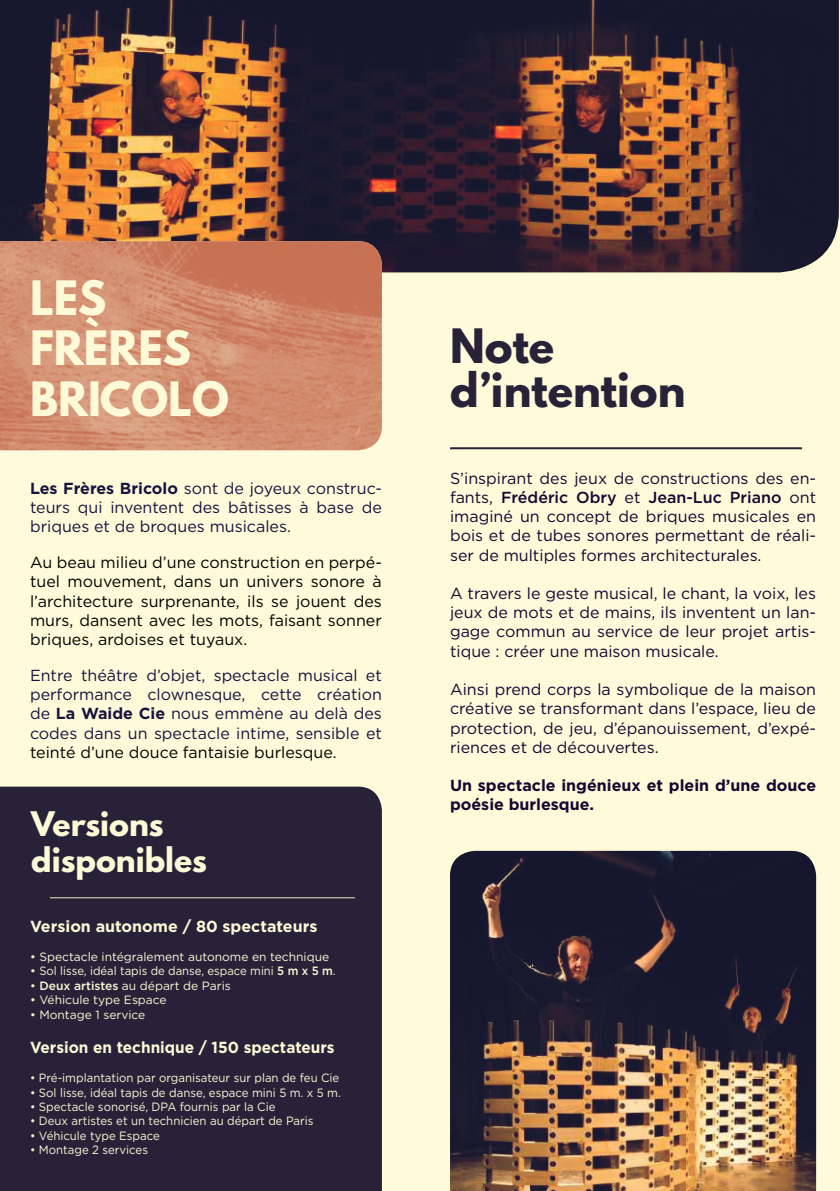
<style>
.page{position:relative;width:840px;height:1191px;background:#fff}
.page>*{position:absolute;margin:0;border:0;box-sizing:border-box;transform-origin:0 0}
.t1{font:700 42px/50.4px "League Spartan";color:#fefad7}
.t2{font:700 42px/44px "League Spartan";color:#282239}
.t3{font:700 30px/36px "League Spartan";color:#fefad7}
.t4{font:16px/19.2px "Gotham";color:#180430;text-align:justify}
.t5{font:16px/19.2px "Gotham";color:#18133e;text-align:justify}
.t6{font:16px/19.2px "Gotham";color:#000;text-align:justify}
.t7{font:700 16px/19.2px "Gotham";color:#180430}
.t8{font:700 16px "Gotham";color:#fefad7;scale:.96 1}
.t9{font:700 16px "Gotham";color:#fefad7}
.t10{font:12px "Gotham";color:#fefad7;scale:.95 1}
.t11{font:12px "Gotham";color:#fefad7}
.s1{font-weight:700}
.s2{font-weight:500}
</style>
<div class="page">
<div style="left:0;top:0;width:839px;height:1191px;background:#fefada"></div>
<div style="left:0;top:786px;width:382px;height:405px;background:#282239"></div>
<hr style="left:50px;top:897px;width:305px;height:1px;background:#fefad7">
<svg style="left:0;top:0;width:838px;height:272px;background:#523531"></svg>
<img style="left:0;top:241px;width:382px;height:209px">
<hr style="left:450px;top:447px;width:351px;height:2px;background:#282239">
<img style="left:450px;top:850px;width:367px;height:341px">
<h1 class="t1" style="left:30px;top:272px;width:200px">LES<br>FRÈRES<br>BRICOLO</h1>
<p class="t5" style="left:30px;top:478px;width:353px"><span class="s1">Les Frères Bricolo</span> sont de joyeux construc&shy;teurs qui inventent des bâtisses à base de briques et de broques musicales.</p>
<p class="t6" style="left:30px;top:552px;width:353px">Au beau milieu d’une construction en perpé&shy;tuel mouvement, dans un univers sonore à l’architecture surprenante, ils se jouent des murs, dansent avec les mots, faisant sonner briques, ardoises et tuyaux.</p>
<p class="t5" style="left:30px;top:665px;width:353px">Entre théâtre d’objet, spectacle musical et performance clownesque, cette création de <span class="s1">La Waide Cie</span> nous emmène au delà des codes dans un spectacle intime, sensible et</p>
<p class="t6" style="left:30px;top:742px;width:308px">teinté d’une douce fantaisie burlesque.</p>
<h2 class="t3" style="left:31px;top:805px;width:177px">Versions disponibles</h2>
<p class="t9" style="left:30px;top:916px;width:289px">Version autonome / 80 spectateurs</p>
<p class="t11" style="left:30px;top:949px;width:300px">• Spectacle intégralement autonome en technique</p>
<p class="t11" style="left:30px;top:963px;width:307px">• Sol lisse, idéal tapis de danse, espace mini <span class="s2">5 m x 5 m</span>.</p>
<p class="t11" style="left:30px;top:977px;width:202px">• <span class="s2">Deux artistes</span> au départ de Paris</p>
<p class="t11" style="left:30px;top:992px;width:138px">• Véhicule type Espace</p>
<p class="t11" style="left:30px;top:1006px;width:117px">• Montage 1 service</p>
<p class="t8" style="left:30px;top:1037px;width:318px">Version en technique / 150 spectateurs</p>
<p class="t10" style="left:30px;top:1070px;width:327px">• Pré-implantation par organisateur sur plan de feu Cie</p>
<p class="t10" style="left:30px;top:1084px;width:328px">• Sol lisse, idéal tapis de danse, espace mini 5 m. x 5 m.</p>
<p class="t10" style="left:30px;top:1099px;width:260px">• Spectacle sonorisé, DPA fournis par la Cie</p>
<p class="t10" style="left:30px;top:1113px;width:300px">• Deux artistes et un technicien au départ de Paris</p>
<p class="t10" style="left:30px;top:1127px;width:138px">• Véhicule type Espace</p>
<p class="t10" style="left:30px;top:1142px;width:126px">• Montage 2 services</p>
<h1 class="t2" style="left:450px;top:323px;width:237px">Note d’intention</h1>
<p class="t4" style="left:450px;top:468px;width:367px">S’inspirant des jeux de constructions des en&shy;fants, <span class="s2">Frédéric Obry</span> et <span class="s2">Jean-Luc Priano</span> ont imaginé un concept de briques musicales en bois et de tubes sonores permettant de réali&shy;ser de multiples formes architecturales.</p>
<p class="t4" style="left:450px;top:583px;width:367px">A travers le geste musical, le chant, la voix, les jeux de mots et de mains, ils inventent un lan&shy;gage commun au service de leur projet artis&shy;tique : créer une maison musicale.</p>
<p class="t4" style="left:450px;top:679px;width:367px">Ainsi prend corps la symbolique de la maison créative se transformant dans l’espace, lieu de protection, de jeu, d’épanouissement, d’expé&shy;riences et de découvertes.</p>
<p class="t7" style="left:450px;top:775px;width:367px">Un spectacle ingénieux et plein d’une douce poésie burlesque.</p>
</div>
